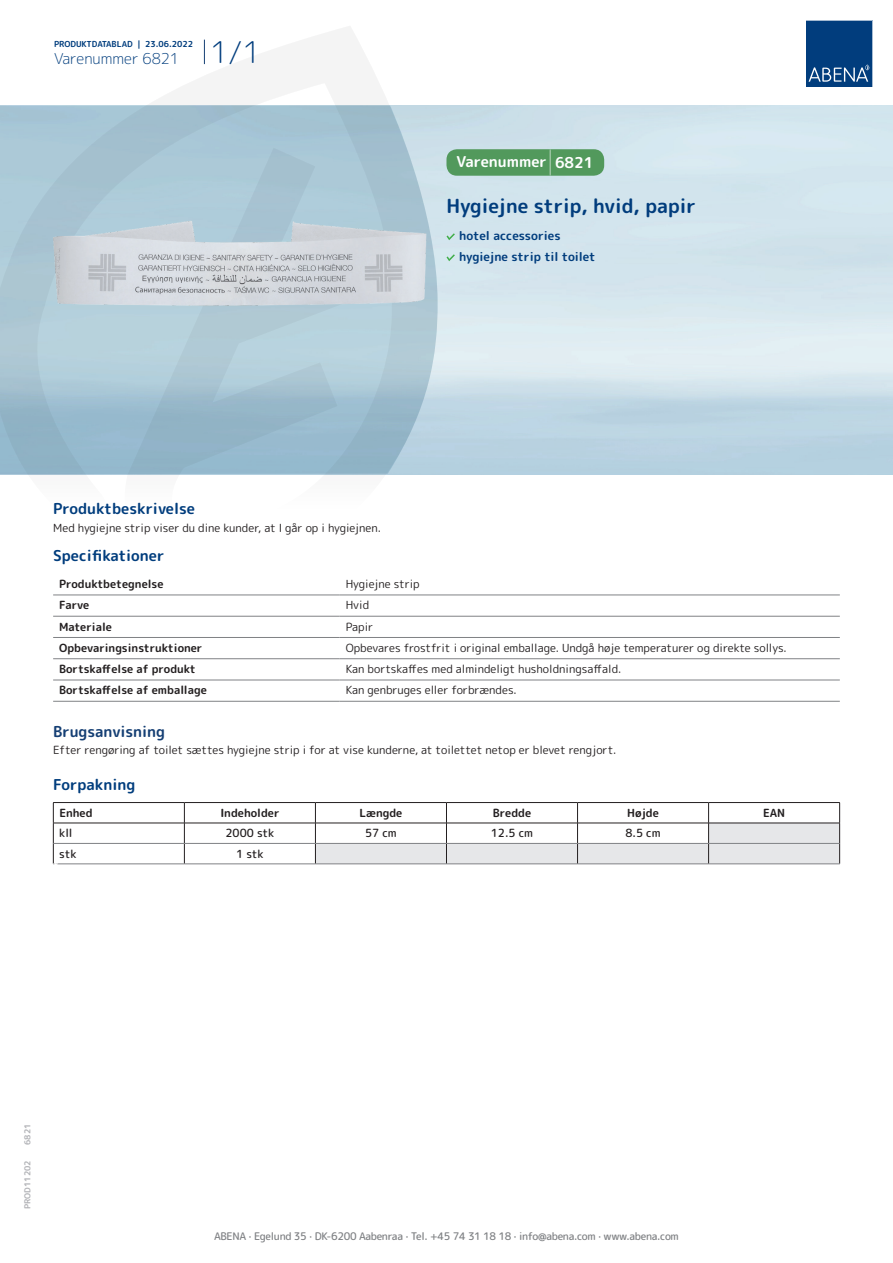
<style>
.page{position:relative;width:893px;height:1263px;background:#fff}
.page>*{position:absolute;margin:0;border:0;box-sizing:border-box;transform-origin:0 0}
.t1{font:700 19.5px "Rounded Mplus 1 c";color:#013d7d}
.t2{font:700 15px "Rounded Mplus 1 c";color:#013d7d}
.t3{font:300 15px "Rounded Mplus 1 c";color:#013d7d}
.t4{font:700 15px "Rounded Mplus 1 c";color:#fff}
.t5{font:700 15px "Rounded Mplus 1 c";color:#153f74}
.t6{font:700 12px/21px "Rounded Mplus 1 c";color:#013d7d}
.t7{font:11.25px "Rounded Mplus 1 c";color:#231f20}
.t8{font:700 11.25px "Rounded Mplus 1 c";color:#231f20}
.t9{font:500 11.25px "Rounded Mplus 1 c";color:#231f20}
.t10{font:500 10.5px "Rounded Mplus 1 c";letter-spacing:-.03em;color:#808285}
.t11{font:700 10.5px "Rounded Mplus 1 c";color:#fff}
.t12{font:700 8.25px "Rounded Mplus 1 c";color:#013d7d}
.t13{font:700 8.25px "Rounded Mplus 1 c";color:#b2b3b7}
.s1{font-size:30px}
.s2{font-size:25.5px}
</style>
<div class="page">
<svg style="left:0;top:26px;width:439px;height:569px"></svg>
<svg style="left:0;top:106px;width:438px;height:368px;background:#a6c4d3"></svg>
<svg style="left:204px;top:40px;width:1px;height:24px"></svg>
<svg style="left:806px;top:20px;width:67px;height:67px;background:#144b86"></svg>
<img style="left:47px;top:215px;width:384px;height:98px">
<hr style="left:53px;top:595px;width:287px;height:1px;background:#808285">
<hr style="left:340px;top:595px;width:500px;height:1px;background:#808285">
<hr style="left:53px;top:616px;width:287px;height:1px;background:#808285">
<hr style="left:340px;top:616px;width:500px;height:1px;background:#808285">
<hr style="left:53px;top:637px;width:287px;height:1px;background:#808285">
<hr style="left:340px;top:637px;width:500px;height:1px;background:#808285">
<hr style="left:53px;top:658px;width:287px;height:1px;background:#808285">
<hr style="left:340px;top:658px;width:500px;height:1px;background:#808285">
<hr style="left:53px;top:680px;width:287px;height:1px;background:#808285">
<hr style="left:340px;top:680px;width:500px;height:1px;background:#808285">
<hr style="left:53px;top:701px;width:287px;height:1px;background:#808285">
<hr style="left:340px;top:701px;width:500px;height:1px;background:#808285">
<hr style="left:53px;top:802px;width:131px;height:1px;background:#231f20">
<hr style="left:184px;top:802px;width:131px;height:1px;background:#231f20">
<hr style="left:315px;top:802px;width:131px;height:1px;background:#231f20">
<hr style="left:446px;top:802px;width:131px;height:1px;background:#231f20">
<hr style="left:577px;top:802px;width:132px;height:1px;background:#231f20">
<hr style="left:709px;top:802px;width:131px;height:1px;background:#231f20">
<hr style="left:53px;top:823px;width:131px;height:1px;background:#231f20">
<hr style="left:184px;top:823px;width:131px;height:1px;background:#231f20">
<svg style="left:53px;top:803px;width:1px;height:61px"></svg>
<svg style="left:184px;top:803px;width:1px;height:61px"></svg>
<svg style="left:315px;top:803px;width:525px;height:61px"></svg>
<hr style="left:54px;top:843px;width:130px;height:1px;background:#808285">
<hr style="left:184px;top:843px;width:131px;height:1px;background:#808285">
<hr style="left:315px;top:843px;width:131px;height:1px;background:#808285">
<hr style="left:446px;top:843px;width:131px;height:1px;background:#808285">
<hr style="left:577px;top:843px;width:132px;height:1px;background:#808285">
<hr style="left:709px;top:843px;width:130px;height:1px;background:#808285">
<hr style="left:53px;top:864px;width:131px;height:1px;background:#808285">
<hr style="left:184px;top:864px;width:131px;height:1px;background:#808285">
<hr style="left:315px;top:864px;width:131px;height:1px;background:#808285">
<hr style="left:446px;top:864px;width:131px;height:1px;background:#808285">
<hr style="left:577px;top:864px;width:132px;height:1px;background:#808285">
<hr style="left:709px;top:864px;width:131px;height:1px;background:#808285">
<svg style="left:446px;top:233px;width:9px;height:7px"></svg>
<svg style="left:446px;top:254px;width:9px;height:7px"></svg>
<div style="left:446px;top:149px;width:158px;height:27px;background:#52995c;border-radius:10px"></div>
<p class="t12" style="left:54px;top:38px;width:141px">PRODUKTDATABLAD | 23.06.2022</p>
<h2 class="t3" style="left:54px;top:48px;width:208px">Varenummer 6821 <span class="s1">1/1</span></h2>
<h2 class="t4" style="left:457px;top:151px;width:138px">Varenummer <span class="s2">|</span> 6821</h2>
<h1 class="t1" style="left:446px;top:192px;width:251px">Hygiejne strip, hvid, papir</h1>
<p class="t6" style="left:459px;top:225px;width:138px">hotel accessories hygiejne strip til toilet</p>
<h2 class="t2" style="left:53px;top:498px;width:143px">Produktbeskrivelse</h2>
<p class="t7" style="left:53px;top:520px;width:329px">Med hygiejne strip viser du dine kunder, at I går op i hygiejnen.</p>
<h2 class="t2" style="left:53px;top:545px;width:113px">Specifikationer</h2>
<p class="t8" style="left:59px;top:576px;width:106px">Produktbetegnelse</p>
<p class="t7" style="left:346px;top:576px;width:75px">Hygiejne strip</p>
<p class="t8" style="left:59px;top:597px;width:32px">Farve</p>
<p class="t7" style="left:346px;top:597px;width:25px">Hvid</p>
<p class="t8" style="left:59px;top:618px;width:54px">Materiale</p>
<p class="t7" style="left:346px;top:618px;width:29px">Papir</p>
<p class="t8" style="left:59px;top:640px;width:145px">Opbevaringsinstruktioner</p>
<p class="t7" style="left:346px;top:640px;width:442px">Opbevares frostfrit i original emballage. Undgå høje temperaturer og direkte sollys.</p>
<p class="t8" style="left:59px;top:661px;width:138px">Bortskaffelse af produkt</p>
<p class="t7" style="left:346px;top:661px;width:277px">Kan bortskaffes med almindeligt husholdningsaffald.</p>
<p class="t8" style="left:59px;top:682px;width:149px">Bortskaffelse af emballage</p>
<p class="t7" style="left:346px;top:682px;width:173px">Kan genbruges eller forbrændes.</p>
<h2 class="t5" style="left:53px;top:721px;width:113px">Brugsanvisning</h2>
<p class="t7" style="left:53px;top:742px;width:565px">Efter rengøring af toilet sættes hygiejne strip i for at vise kunderne, at toilettet netop er blevet rengjort.</p>
<h2 class="t2" style="left:53px;top:774px;width:84px">Forpakning</h2>
<p class="t8" style="left:59px;top:805px;width:35px">Enhed</p>
<p class="t8" style="left:220px;top:805px;width:61px">Indeholder</p>
<p class="t8" style="left:359px;top:805px;width:44px">Længde</p>
<p class="t8" style="left:493px;top:805px;width:40px">Bredde</p>
<p class="t8" style="left:627px;top:805px;width:33px">Højde</p>
<p class="t8" style="left:763px;top:805px;width:24px">EAN</p>
<p class="t9" style="left:59px;top:825px;width:15px">kll</p>
<p class="t9" style="left:226px;top:825px;width:50px">2000 stk</p>
<p class="t9" style="left:365px;top:825px;width:33px">57 cm</p>
<p class="t9" style="left:491px;top:825px;width:44px">12.5 cm</p>
<p class="t9" style="left:625px;top:825px;width:37px">8.5 cm</p>
<p class="t9" style="left:59px;top:846px;width:19px">stk</p>
<p class="t9" style="left:236px;top:846px;width:29px">1 stk</p>
<p class="t11" style="left:53px;top:859px;width:7px">*</p>
<p class="t13" style="left:22px;top:1145px;width:23px;rotate:-90deg">6821</p>
<p class="t13" style="left:22px;top:1209px;width:50px;rotate:-90deg">PROD11202</p>
<p class="t10" style="left:214px;top:1229px;width:466px">ABENA · Egelund 35 · DK-6200 Aabenraa · Tel. +45 74 31 18 18 · info@abena.com · www.abena.com</p>
</div>
